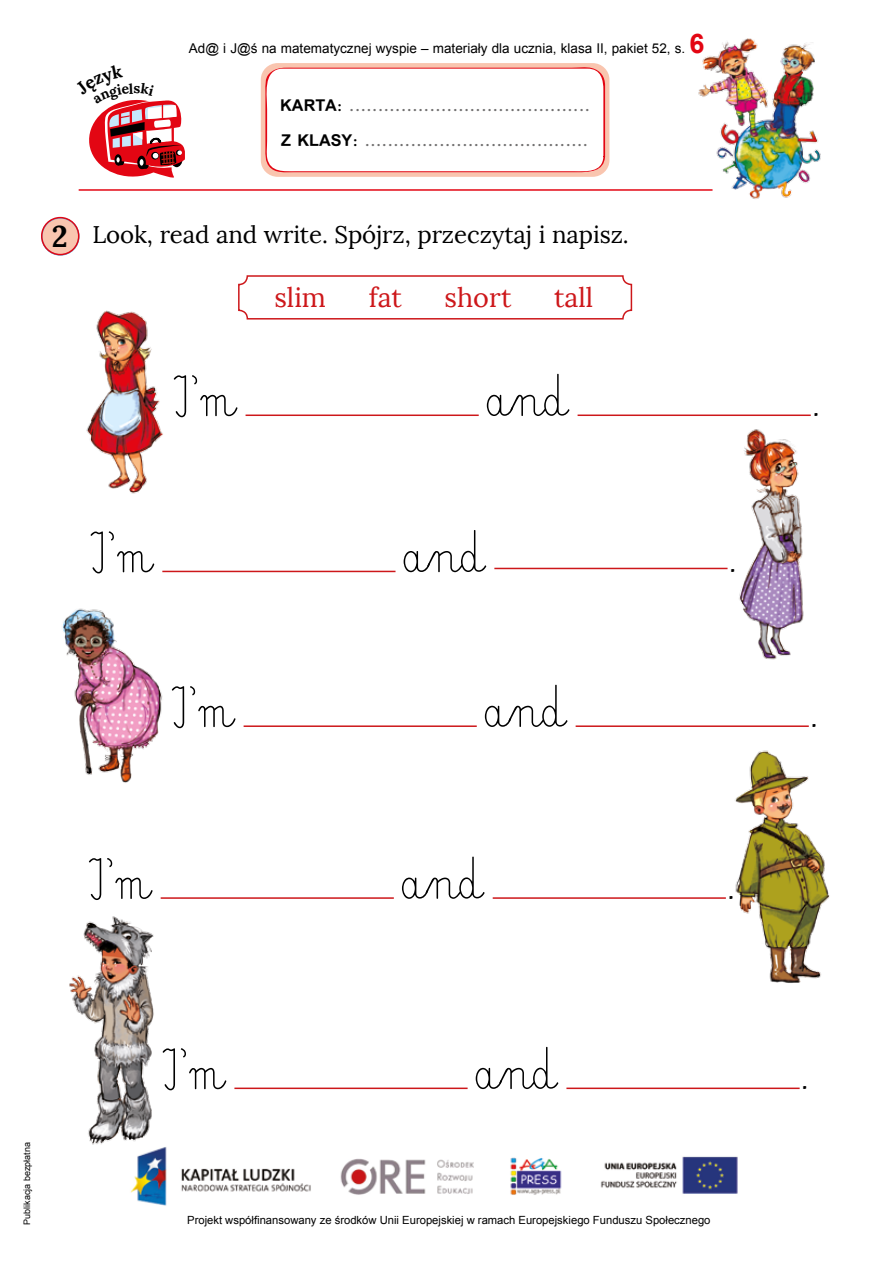
<style>
.page{position:relative;width:893px;height:1263px;background:#fff}
.page>*{position:absolute;margin:0;border:0;box-sizing:border-box;transform-origin:0 0}
.t1{font:27px "Lora";color:#cd171a}
.t2{font:24px "Lora";letter-spacing:-.005em;color:#000}
.t3{font:italic 24px "Lucida Handwriting";color:#000}
.t4{font:700 18px/35.2px "Simplified Arabic";color:#706f6f}
.t5{font:13.5px "Arial";color:#000}
.t6{font:11.25px "Arial";color:#000}
.t7{font:9px "Arial";color:#000}
.s1{font-weight:700;font-size:27px;color:#e30613}
.s2{color:#000}
.s3{font-weight:700;font-size:30px}
</style>
<div class="page">
<hr style="left:79px;top:189px;width:633px;height:2px;background:#e30613">
<div style="left:261px;top:63px;width:348px;height:114px;background:#f9c5af;border-radius:17px"></div>
<svg style="left:262px;top:66px;width:343px;height:108px;background:#fdf5f5"></svg>
<img style="left:696px;top:38px;width:125px;height:161px">
<img style="left:130px;top:1150px;width:608px;height:56px">
<svg style="left:41px;top:217px;width:39px;height:39px"></svg>
<svg style="left:177px;top:375px;width:60px;height:42px"></svg>
<hr style="left:246px;top:414px;width:233px;height:2px;background:#cd171a">
<svg style="left:487px;top:374px;width:83px;height:42px"></svg>
<hr style="left:578px;top:414px;width:233px;height:2px;background:#cd171a">
<svg style="left:91px;top:531px;width:63px;height:42px"></svg>
<hr style="left:162px;top:571px;width:233px;height:1px;background:#cd171a">
<svg style="left:404px;top:530px;width:82px;height:42px"></svg>
<hr style="left:494px;top:568px;width:233px;height:1px;background:#cd171a">
<svg style="left:190px;top:686px;width:45px;height:42px"></svg>
<hr style="left:244px;top:725px;width:233px;height:2px;background:#cd171a">
<svg style="left:485px;top:685px;width:83px;height:42px"></svg>
<hr style="left:576px;top:725px;width:233px;height:2px;background:#cd171a">
<svg style="left:89px;top:858px;width:64px;height:42px"></svg>
<hr style="left:161px;top:897px;width:233px;height:2px;background:#cd171a">
<svg style="left:402px;top:856px;width:83px;height:43px"></svg>
<hr style="left:493px;top:897px;width:233px;height:2px;background:#cd171a">
<svg style="left:180px;top:1048px;width:46px;height:42px"></svg>
<hr style="left:234px;top:1087px;width:234px;height:2px;background:#cd171a">
<svg style="left:476px;top:1047px;width:82px;height:42px"></svg>
<hr style="left:566px;top:1087px;width:234px;height:2px;background:#cd171a">
<div style="left:238px;top:275px;width:394px;height:45px;border:2px solid #cd171a;border-radius:9px"></div>
<img style="left:86px;top:310px;width:91px;height:184px">
<img style="left:62px;top:608px;width:123px;height:175px">
<img style="left:715px;top:750px;width:115px;height:233px">
<img style="left:718px;top:429px;width:86px;height:231px">
<img style="left:69px;top:916px;width:106px;height:234px">
<svg style="left:89px;top:99px;width:96px;height:79px"></svg>
<p class="t5" style="left:189px;top:40px;width:517px">Ad@ i J@ś na matematycznej wyspie – materiały dla ucznia, klasa II, pakiet 52, s. <span class="s1">6</span></p>
<p class="t4" style="left:280px;top:88px;width:311px"><span class="s2">KARTA:</span> ..........................................<br><span class="s2">Z KLASY:</span> .......................................</p>
<h2 class="t2" style="left:52px;top:220px;width:578px"><span class="s3">2</span> Look, read and write. Spójrz, przeczytaj i napisz.</h2>
<h1 class="t1" style="left:274px;top:281px;width:53px">slim</h1>
<h1 class="t1" style="left:369px;top:281px;width:35px">fat</h1>
<h1 class="t1" style="left:445px;top:281px;width:68px">short</h1>
<h1 class="t1" style="left:554px;top:281px;width:41px">tall</h1>
<h2 class="t3" style="left:727px;top:549px;width:9px">.</h2>
<h2 class="t3" style="left:726px;top:876px;width:9px">.</h2>
<h2 class="t3" style="left:811px;top:393px;width:9px">.</h2>
<h2 class="t3" style="left:809px;top:704px;width:9px">.</h2>
<p class="t7" style="left:21px;top:1225px;width:84px;rotate:-90deg">Publikacja bezpłatna</p>
<p class="t6" style="left:187px;top:1212px;width:525px">Projekt współfinansowany ze środków Unii Europejskiej w ramach Europejskiego Funduszu Społecznego</p>
<h2 class="t3" style="left:800px;top:1066px;width:9px">.</h2>
</div>
